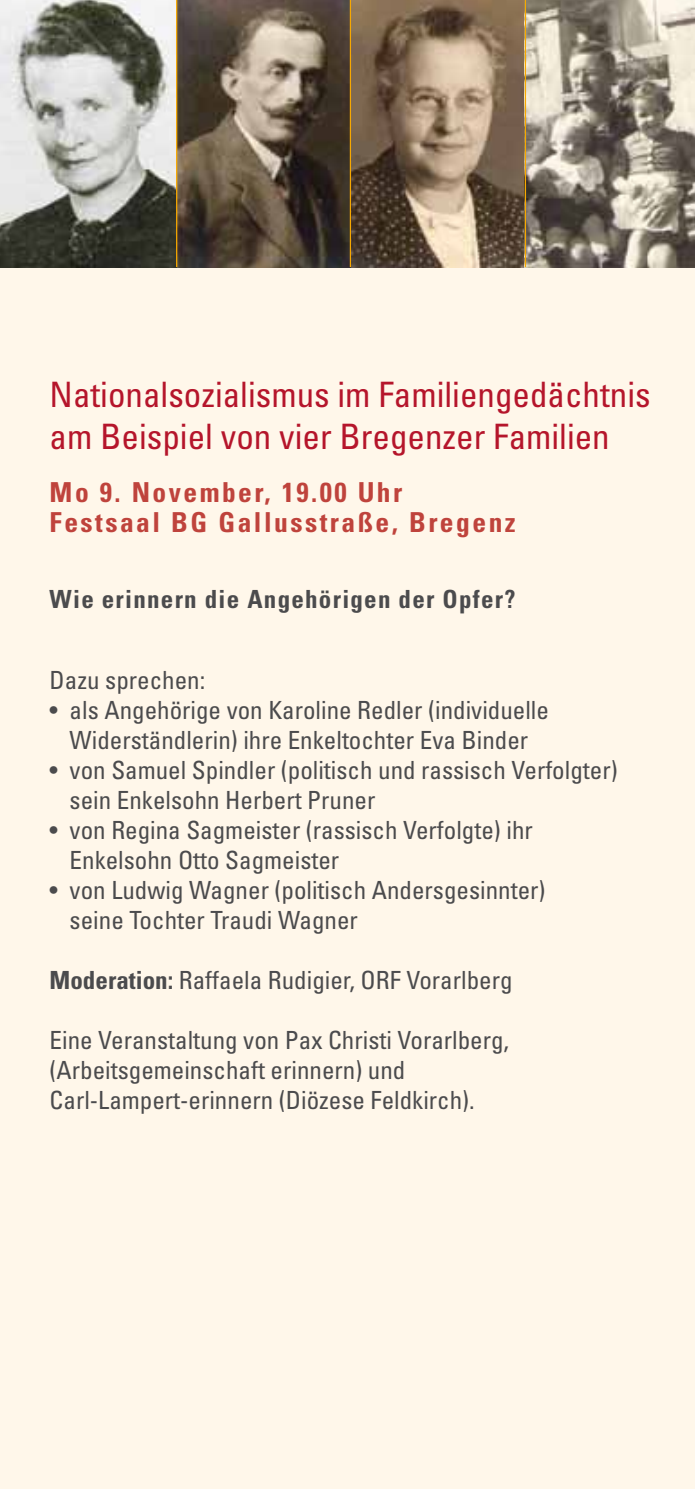
<style>
.page{position:relative;width:695px;height:1489px;background:#fff}
.page>*{position:absolute;margin:0;border:0;box-sizing:border-box;transform-origin:0 0}
.t1{font:condensed 35px/42px "Univers LT";color:#b5152b}
.t2{font:700 condensed 27.5px/30px "Univers LT";letter-spacing:.09em;color:#bf433c}
.t3{font:condensed 25px/30px "Univers LT";color:#4b4b4d}
.t4{font:700 condensed 25px "Univers LT";letter-spacing:.05em;color:#4b4b4d}
.s1{font-weight:700}
</style>
<div class="page">
<div style="left:0;top:0;width:694px;height:1488px;background:#fff7ea"></div>
<img style="left:0;top:0;width:694px;height:267px">
<hr style="left:524px;top:0;width:2px;height:267px;background:#f7a800">
<hr style="left:350px;top:0;width:1px;height:267px;background:#f7a800">
<hr style="left:176px;top:0;width:1px;height:267px;background:#f7a800">
<h1 class="t1" style="left:50px;top:373px;width:602px">Nationalsozialismus im Familiengedächtnis am Beispiel von vier Bregenzer Familien</h1>
<p class="t2" style="left:50px;top:477px;width:467px">Mo 9. November, 19.00 Uhr<br>Festsaal BG Gallusstraße, Bregenz</p>
<p class="t4" style="left:50px;top:584px;width:467px">Wie erinnern die Angehörigen der Opfer?</p>
<p class="t3" style="left:50px;top:664px;width:157px">Dazu sprechen:</p>
<p class="t3" style="left:50px;top:694px;width:501px;text-align:center">• als Angehörige von Karoline Redler (individuelle<br>Widerständlerin) ihre Enkeltochter Eva Binder</p>
<p class="t3" style="left:70px;top:754px;width:549px;text-indent:-20px">• von Samuel Spindler (politisch und rassisch Verfolgter) sein Enkelsohn Herbert Pruner</p>
<p class="t3" style="left:70px;top:814px;width:464px;text-indent:-20px">• von Regina Sagmeister (rassisch Verfolgte) ihr<br>Enkelsohn Otto Sagmeister</p>
<p class="t3" style="left:70px;top:874px;width:477px;text-indent:-20px">• von Ludwig Wagner (politisch Andersgesinnter) seine Tochter Traudi Wagner</p>
<p class="t3" style="left:50px;top:964px;width:464px"><span class="s1">Moderation:</span> Raffaela Rudigier, ORF Vorarlberg</p>
<p class="t3" style="left:50px;top:1024px;width:461px">Eine Veranstaltung von Pax Christi Vorarlberg, (Arbeitsgemeinschaft erinnern) und<br>Carl-Lampert-erinnern (Diözese Feldkirch).</p>
</div>
